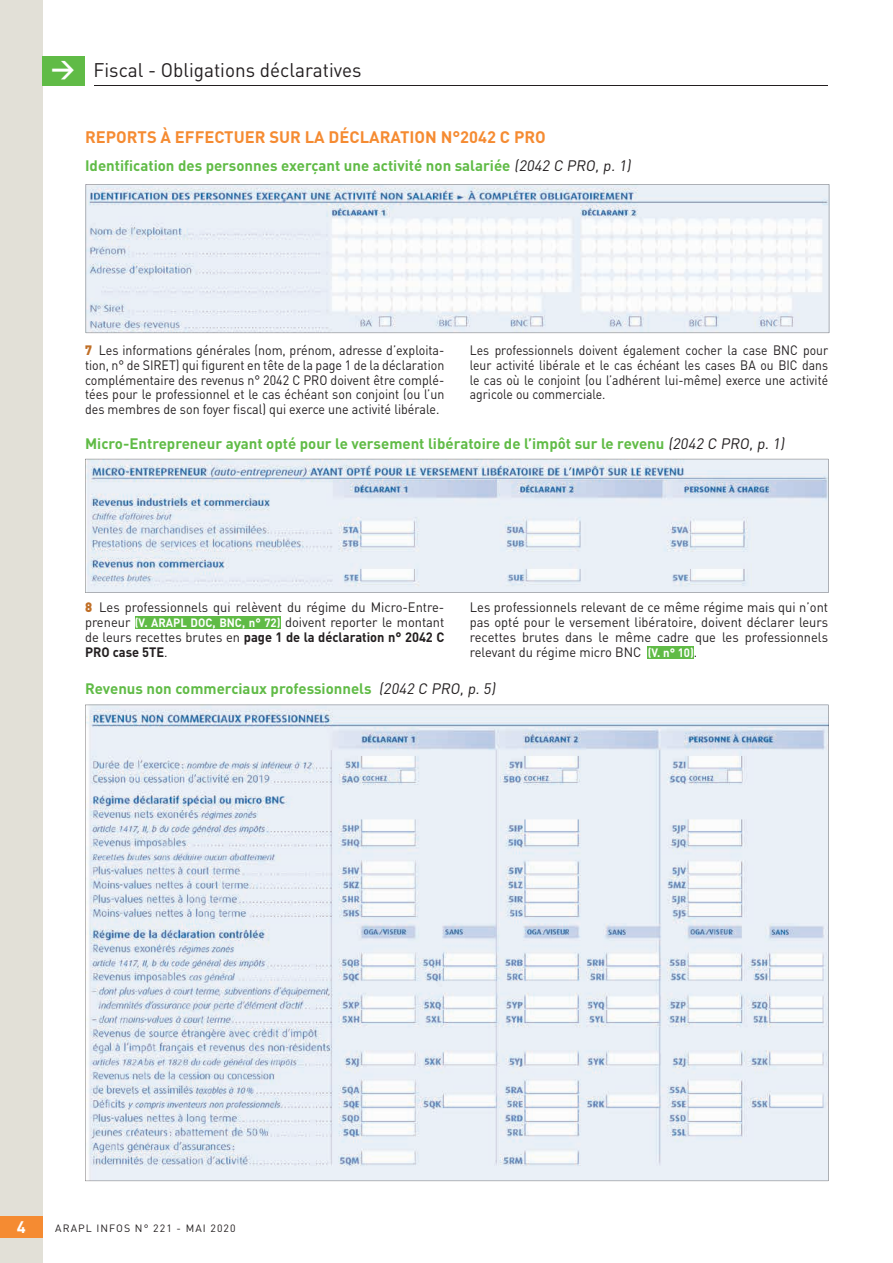
<style>
.page{position:relative;width:893px;height:1263px;background:#fff}
.page>*{position:absolute;margin:0;border:0;box-sizing:border-box;transform-origin:0 0}
.t1{font:19.5px "DIN";color:#231f20}
.t2{font:700 16.5px "DIN";color:#f58b32}
.t3{font:700 16.5px "DIN";color:#fff}
.t4{font:700 15px "DIN";color:#60bb46}
.t5{font:13.5px/15px "DIN";color:#231f20;text-align:justify;scale:.95 1}
.t6{font:13.5px/14.5px "DIN";color:#231f20;text-align:justify;scale:.92 1}
.t7{font:13.5px/14.5px "DIN";color:#231f20;text-align:justify;scale:.9 1}
.t8{font:10.5px "DIN";letter-spacing:.1em;color:#231f20}
.s1{font-weight:700;font-size:24px;color:#fff}
.s2{font-weight:400;color:#231f20}
.s3{font-weight:900;color:#c06e25}
.s4{font-weight:700;font-size:12px;color:#fff}
.s5{font-weight:700}
</style>
<div class="page">
<div style="left:0;top:0;width:43px;height:1263px;background:#e2e0d7"></div>
<div style="left:0;top:1216px;width:43px;height:21px;background:#f58b32"></div>
<div style="left:43px;top:56px;width:42px;height:29px;background:#60bb46"></div>
<hr style="left:95px;top:85px;width:733px;height:1px;background:#231f20">
<div style="left:135px;top:616px;width:146px;height:13px;background:#60bb46"></div>
<div style="left:648px;top:646px;width:46px;height:13px;background:#60bb46"></div>
<svg style="left:86px;top:184px;width:743px;height:149px;fill:#eaf0f7"></svg>
<svg style="left:85px;top:459px;width:743px;height:134px;background:#dce5ef"></svg>
<svg style="left:85px;top:705px;width:743px;height:476px;background:#e2e9f1"></svg>
<h1 class="t1" style="left:51px;top:58px;width:312px"><span class="s1">&gt;</span> Fiscal - Obligations déclaratives</h1>
<p class="t2" style="left:85px;top:127px;width:462px">REPORTS À EFFECTUER SUR LA DÉCLARATION N°2042 C PRO</p>
<p class="t4" style="left:85px;top:156px;width:550px">Identification des personnes exerçant une activité non salariée <span class="s2">(2042 C PRO, p. 1)</span></p>
<p class="t6" style="left:85px;top:343px;width:392px"><span class="s3">7</span> Les informations générales (nom, prénom, adresse d’exploita&shy;tion, n° de SIRET) qui figurent en tête de la page 1 de la déclaration complémentaire des revenus n° 2042 C PRO doivent être complé&shy;tées pour le professionnel et le cas échéant son conjoint (ou l’un des membres de son foyer fiscal) qui exerce une activité libérale.</p>
<p class="t7" style="left:470px;top:343px;width:400px">Les professionnels doivent également cocher la case BNC pour leur activité libérale et le cas échéant les cases BA ou BIC dans le cas où le conjoint (ou l’adhérent lui-même) exerce une activité agricole ou commerciale.</p>
<p class="t4" style="left:85px;top:434px;width:704px">Micro-Entrepreneur ayant opté pour le versement libératoire de l’impôt sur le revenu <span class="s2">(2042 C PRO, p. 1)</span></p>
<p class="t5" style="left:85px;top:599px;width:380px"><span class="s3">8</span> Les professionnels qui relèvent du régime du Micro-Entre&shy;preneur <span class="s4">(V. ARAPL DOC, BNC, n° 72)</span> doivent reporter le montant de leurs recettes brutes en <span class="s5">page 1 de la déclaration n° 2042 C PRO case 5TE</span>.</p>
<p class="t5" style="left:470px;top:599px;width:379px">Les professionnels relevant de ce même régime mais qui n’ont pas opté pour le versement libératoire, doivent déclarer leurs recettes brutes dans le même cadre que les professionnels relevant du régime micro BNC <span class="s4">(V. n° 10)</span>.</p>
<p class="t4" style="left:85px;top:679px;width:414px">Revenus non commerciaux professionnels <span class="s2">(2042 C PRO, p. 5)</span></p>
<p class="t3" style="left:17px;top:1216px;width:10px">4</p>
<p class="t8" style="left:55px;top:1221px;width:182px">ARAPL INFOS N° 221 - MAI 2020</p>
</div>
